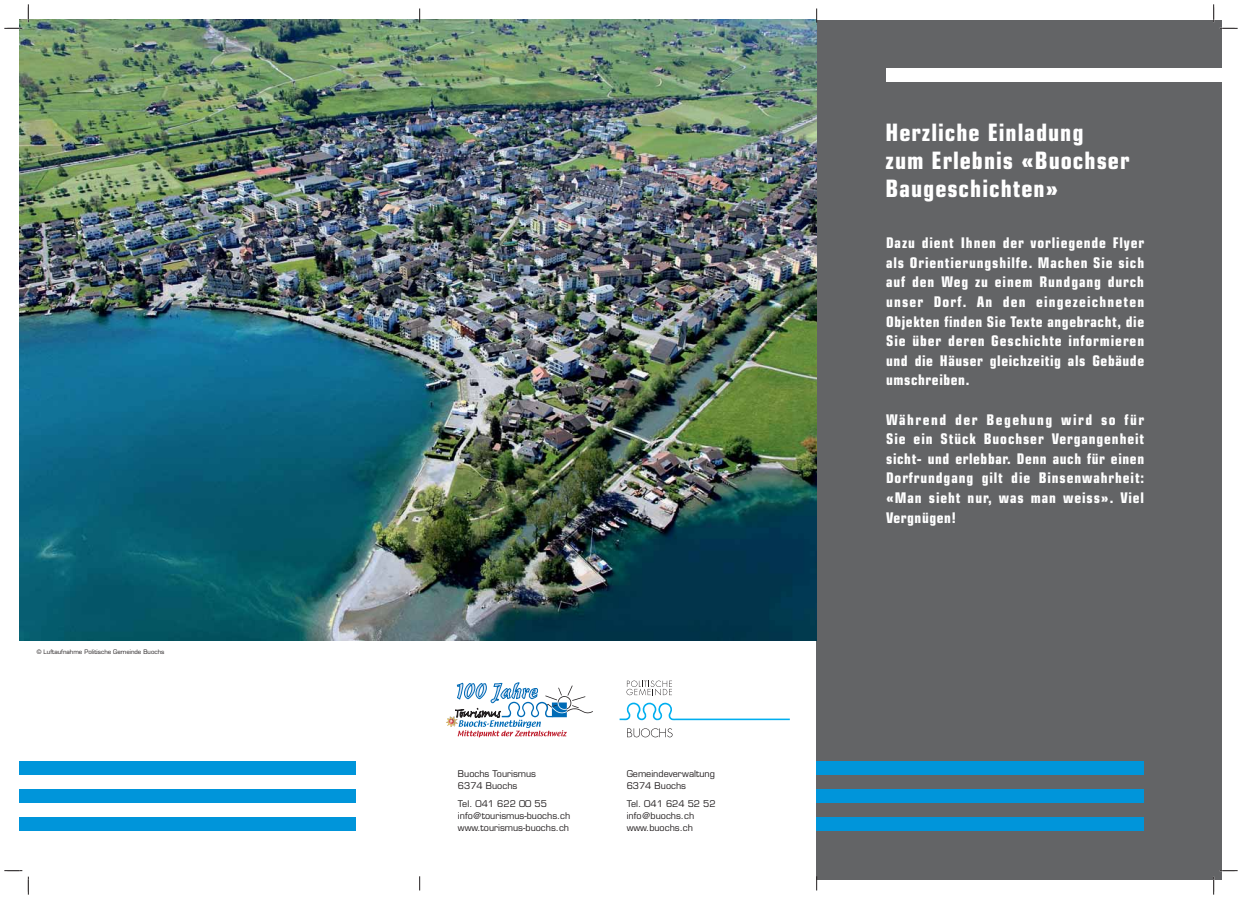
<style>
.page{position:relative;width:1242px;height:899px;background:#fff}
.page>*{position:absolute;margin:0;border:0;box-sizing:border-box;transform-origin:0 0}
.t1{font:700 condensed 24px/28px "Eurostile";letter-spacing:.04em;color:#fff}
.t2{font:700 condensed 14.7px/19.6px "Eurostile";letter-spacing:.04em;color:#fff;text-align:justify}
.t3{font:9px/12px "Eurostile";color:#231f20}
.t4{font:6px "Eurostile";color:#231f20}
</style>
<div class="page">
<div style="left:816px;top:20px;width:406px;height:859px;background:#636466"></div>
<div style="left:816px;top:761px;width:328px;height:14px;background:#0095da"></div>
<div style="left:816px;top:789px;width:328px;height:14px;background:#0095da"></div>
<div style="left:816px;top:817px;width:328px;height:14px;background:#0095da"></div>
<div style="left:20px;top:761px;width:336px;height:14px;background:#0095da"></div>
<div style="left:20px;top:789px;width:336px;height:14px;background:#0095da"></div>
<div style="left:20px;top:817px;width:336px;height:14px;background:#0095da"></div>
<div style="left:886px;top:68px;width:336px;height:14px;background:#fff"></div>
<img style="left:20px;top:20px;width:796px;height:620px">
<svg style="left:446px;top:682px;width:147px;height:55px"></svg>
<svg style="left:619px;top:702px;width:171px;height:19px"></svg>
<svg style="left:626px;top:680px;width:46px;height:15px"></svg>
<svg style="left:627px;top:728px;width:45px;height:9px"></svg>
<svg style="left:419px;top:9px;width:1px;height:14px"></svg>
<svg style="left:419px;top:876px;width:1px;height:14px"></svg>
<svg style="left:816px;top:9px;width:1px;height:14px"></svg>
<svg style="left:816px;top:876px;width:1px;height:14px"></svg>
<svg style="left:4px;top:28px;width:18px;height:1px"></svg>
<svg style="left:1219px;top:28px;width:18px;height:1px"></svg>
<svg style="left:4px;top:870px;width:18px;height:1px"></svg>
<svg style="left:28px;top:4px;width:1px;height:18px"></svg>
<svg style="left:28px;top:876px;width:1px;height:18px"></svg>
<svg style="left:1213px;top:4px;width:1px;height:18px"></svg>
<svg style="left:1213px;top:870px;width:24px;height:24px"></svg>
<p class="t4" style="left:37px;top:649px;width:129px">© Luftaufnahme Politische Gemeinde Buochs</p>
<p class="t3" style="left:458px;top:768px;width:80px">Buochs Tourismus<br>6374 Buochs</p>
<p class="t3" style="left:458px;top:798px;width:114px">Tel. 041 622 00 55 info@tourismus-buochs.ch www.tourismus-buochs.ch</p>
<p class="t3" style="left:626px;top:768px;width:90px">Gemeindeverwaltung<br>6374 Buochs</p>
<p class="t3" style="left:626px;top:798px;width:91px">Tel. 041 624 52 52 info@buochs.ch www.buochs.ch</p>
<h1 class="t1" style="left:885px;top:121px;width:245px">Herzliche Einladung<br>zum Erlebnis «Buochser<br>Baugeschichten»</h1>
<p class="t2" style="left:886px;top:234px;width:259px">Dazu dient Ihnen der vorliegende Flyer als Orientierungshilfe. Machen Sie sich auf den Weg zu einem Rundgang durch unser Dorf. An den eingezeichneten Objekten finden Sie Texte angebracht, die Sie über deren Geschichte informieren und die Häuser gleichzeitig als Gebäude umschreiben.</p>
<p class="t2" style="left:886px;top:411px;width:259px">Während der Begehung wird so für Sie ein Stück Buochser Vergangenheit sicht- und erlebbar. Denn auch für einen Dorfrundgang gilt die Binsenwahrheit: «Man sieht nur, was man weiss». Viel Ver gnügen!</p>
</div>
